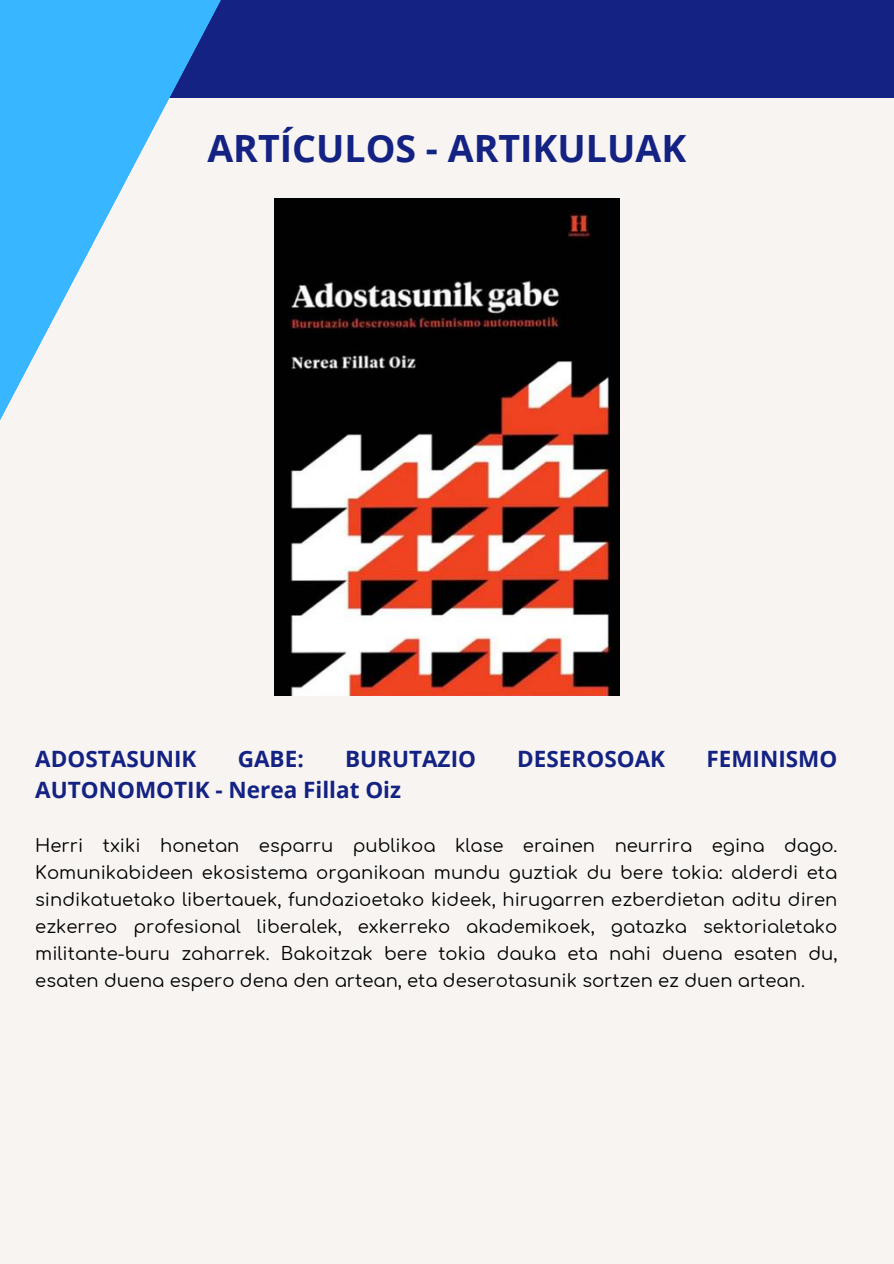
<style>
.page{position:relative;width:894px;height:1264px;background:#fff}
.page>*{position:absolute;margin:0;border:0;box-sizing:border-box;transform-origin:0 0}
.t1{font:700 37.5px "Open Sans";color:#132283}
.t2{font:700 22.5px "Open Sans";color:#132283}
.t3{font:18px/27px "Comfortaa";color:#000;text-align:justify}
</style>
<div class="page">
<div style="left:0;top:0;width:893px;height:1263px;background:#f8f4f1"></div>
<div style="left:0;top:0;width:893px;height:97px;background:#132283"></div>
<svg style="left:0;top:0;width:250px;height:420px"></svg>
<img style="left:274px;top:198px;width:344px;height:497px">
<h1 class="t1" style="left:207px;top:122px;width:480px">ARTÍCULOS - ARTIKULUAK</h1>
<p class="t2" style="left:35px;top:742px;width:163px">ADOSTASUNIK</p>
<p class="t2" style="left:238px;top:742px;width:67px">GABE:</p>
<p class="t2" style="left:345px;top:742px;width:132px">BURUTAZIO</p>
<p class="t2" style="left:517px;top:742px;width:149px">DESEROSOAK</p>
<p class="t2" style="left:706px;top:742px;width:132px">FEMINISMO</p>
<p class="t2" style="left:35px;top:774px;width:367px">AUTONOMOTIK - Nerea Fillat Oiz</p>
<p class="t3" style="left:35px;top:829px;width:803px">Herri txiki honetan esparru publikoa klase erainen neurrira egina dago.<br>Komunikabideen ekosistema organikoan mundu guztiak du bere tokia: alderdi eta sindikatuetako libertauek, fundazioetako kideek, hirugarren ezberdietan aditu diren ezkerreo profesional liberalek, exkerreko akademikoek, gatazka sektorialetako militante-buru zaharrek. Bakoitzak bere tokia dauka eta nahi duena esaten du, esaten duena espero dena den artean, eta deserotasunik sortzen ez duen artean.</p>
</div>
